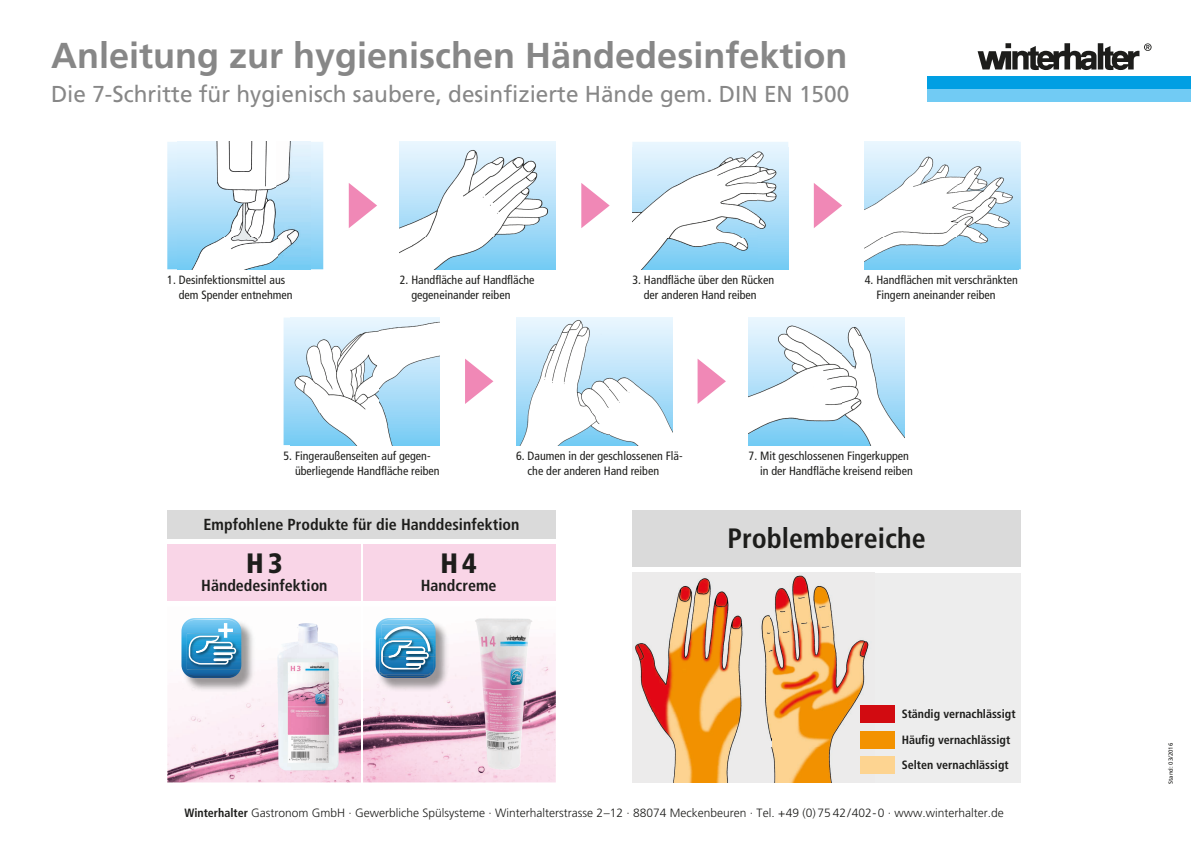
<style>
.page{position:relative;width:1191px;height:842px;background:#fff}
.page>*{position:absolute;margin:0;border:0;box-sizing:border-box;transform-origin:0 0}
.t1{font:700 36px "Frutiger";color:#878787}
.t2{font:700 condensed 28px "Frutiger";color:#1d1d1b}
.t3{font:900 condensed 28px "Frutiger";color:#1d1d1b}
.t4{font:23px "Frutiger";color:#878787}
.t5{font:700 condensed 16px "Frutiger";color:#1d1d1b}
.t6{font:condensed 12px/14.9px "Frutiger";color:#1d1d1b}
.t7{font:300 12px "Frutiger";color:#1d1d1b}
.t8{font:700 condensed 12px/25.5px "Frutiger";color:#1d1d1b}
.t9{font:6px "Frutiger";color:#1d1d1b}
.s1{font-weight:700;font-stretch:condensed}
</style>
<div class="page">
<img style="left:167px;top:618px;width:389px;height:164px">
<div style="left:167px;top:544px;width:389px;height:57px;background:#f9d5e7"></div>
<svg style="left:977px;top:43px;width:174px;height:27px"></svg>
<div style="left:927px;top:77px;width:264px;height:12px;background:#009fe3"></div>
<div style="left:927px;top:89px;width:264px;height:13px;background:#71cbf4"></div>
<svg style="left:349px;top:183px;width:28px;height:45px"></svg>
<svg style="left:581px;top:183px;width:28px;height:45px"></svg>
<svg style="left:814px;top:183px;width:28px;height:45px"></svg>
<svg style="left:465px;top:359px;width:28px;height:45px"></svg>
<svg style="left:697px;top:359px;width:29px;height:45px"></svg>
<img style="left:183px;top:619px;width:72px;height:73px">
<svg style="left:181px;top:618px;width:60px;height:60px;background:#56a1cb"></svg>
<img style="left:377px;top:619px;width:72px;height:73px">
<img style="left:432px;top:656px;width:2px;height:18px">
<img style="left:432px;top:624px;width:3px;height:32px">
<img style="left:432px;top:639px;width:2px;height:17px">
<svg style="left:376px;top:619px;width:56px;height:58px;background:#5ea3c9"></svg>
<img style="left:475px;top:618px;width:58px;height:152px">
<div style="left:167px;top:510px;width:389px;height:29px;background:#dadada"></div>
<hr style="left:361px;top:544px;width:1px;height:241px;background:#fff">
<div style="left:632px;top:510px;width:388px;height:57px;background:#dadada"></div>
<img style="left:277px;top:623px;width:62px;height:148px">
<svg style="left:167px;top:142px;width:156px;height:127px;background:#b4e1f9"></svg>
<img style="left:177px;top:142px;width:133px;height:127px">
<img style="left:400px;top:142px;width:156px;height:127px">
<svg style="left:632px;top:142px;width:156px;height:6px"></svg>
<img style="left:632px;top:148px;width:156px;height:121px">
<img style="left:865px;top:142px;width:153px;height:127px">
<img style="left:516px;top:317px;width:156px;height:128px">
<img style="left:748px;top:317px;width:156px;height:128px">
<svg style="left:283px;top:317px;width:8px;height:128px"></svg>
<img style="left:291px;top:317px;width:148px;height:128px">
<div style="left:632px;top:573px;width:388px;height:209px;background:#ededed"></div>
<img style="left:635px;top:575px;width:240px;height:207px">
<div style="left:860px;top:706px;width:34px;height:17px;background:#d20b11"></div>
<div style="left:860px;top:731px;width:34px;height:17px;background:#f39200"></div>
<div style="left:860px;top:757px;width:34px;height:17px;background:#fdd491"></div>
<h1 class="t1" style="left:51px;top:34px;width:798px">Anleitung zur hygienischen Händedesinfektion</h1>
<h3 class="t4" style="left:51px;top:80px;width:799px">Die 7-Schritte für hygienisch saubere, desinfizierte Hände gem. DIN EN 1500</h3>
<p class="t6" style="left:179px;top:272px;width:115px;text-indent:-12px">1. Desinfektionsmittel aus dem Spender entnehmen</p>
<p class="t6" style="left:411px;top:272px;width:125px;text-indent:-12px">2. Handfläche auf Handfläche gegeneinander reiben</p>
<p class="t6" style="left:632px;top:272px;width:143px;text-align:center">3. Handfläche über den Rücken der anderen Hand reiben</p>
<p class="t6" style="left:876px;top:272px;width:143px;text-indent:-12px">4. Handflächen mit verschränkten<br>Fingern aneinander reiben</p>
<p class="t6" style="left:295px;top:448px;width:146px;text-indent:-12px">5. Fingeraußenseiten auf gegen&shy;überliegende Handfläche reiben</p>
<p class="t6" style="left:527px;top:448px;width:157px;text-indent:-12px">6. Daumen in der geschlossenen Flä&shy;che der anderen Hand reiben</p>
<p class="t6" style="left:760px;top:448px;width:154px;text-indent:-12px">7. Mit geschlossenen Fingerkuppen in der Handfläche kreisend reiben</p>
<h3 class="t5" style="left:204px;top:515px;width:317px">Empfohlene Produkte für die Handdesinfektion</h3>
<h2 class="t3" style="left:246px;top:547px;width:38px">H3</h2>
<h3 class="t5" style="left:201px;top:576px;width:128px">Händedesinfektion</h3>
<h2 class="t3" style="left:440px;top:547px;width:38px">H4</h2>
<h3 class="t5" style="left:421px;top:576px;width:77px">Handcreme</h3>
<h2 class="t2" style="left:727px;top:522px;width:200px">Problembereiche</h2>
<p class="t8" style="left:901px;top:701px;width:115px">Ständig vernachlässigt<br>Häufig vernachlässigt<br>Selten vernachlässigt</p>
<p class="t7" style="left:184px;top:806px;width:821px"><span class="s1">Winterhalter</span> Gastronom GmbH · Gewerbliche Spülsysteme · Winterhalterstrasse 2–12 · 88074 Meckenbeuren · Tel. +49 (0) 75 42/402-0 · www.winterhalter.de</p>
<p class="t9" style="left:1167px;top:784px;width:43px;rotate:-90deg">Stand: 03/2016</p>
</div>
